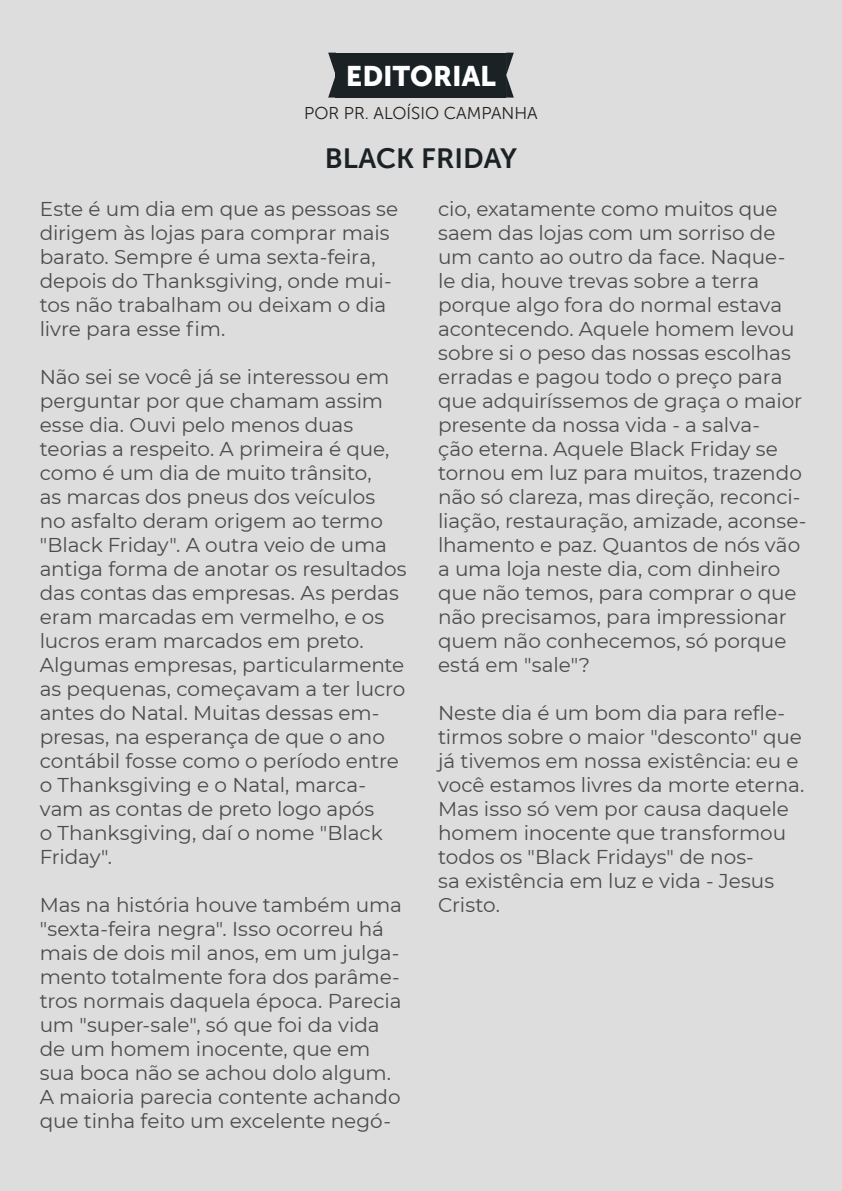
<style>
.page{position:relative;width:842px;height:1191px;background:#dedddd}
.page>*{position:absolute;margin:0;border:0;box-sizing:border-box;transform-origin:0 0}
.t_Editorial{font:28px "Museo Sans 700";color:#1b2226}
.cx_editorial{font:28px "Museo Sans 900";color:#fff}
.Texto{font:20px/24px "Montserrat";letter-spacing:-.005em;color:#4b4c4d}
.t1{font:17px "Museo Sans 300";color:#231f20}
</style>
<div class="page">
<div style="left:336px;top:53px;width:170px;height:45px;background:#1b2226"></div>
<svg style="left:328px;top:53px;width:8px;height:45px"></svg>
<svg style="left:506px;top:53px;width:8px;height:45px"></svg>
<p class="cx_editorial" style="left:346px;top:60px;width:152px">EDITORIAL</p>
<p class="t1" style="left:304px;top:104px;width:235px">POR PR. ALOÍSIO CAMPANHA</p>
<p class="t_Editorial" style="left:325px;top:143px;width:194px">BLACK FRIDAY</p>
<p class="Texto" style="left:438px;top:196px;width:370px">cio, exatamente como muitos que saem das lojas com um sorriso de um canto ao outro da face. Naque&shy;le dia, houve trevas sobre a terra porque algo fora do normal estava acontecendo. Aquele homem levou sobre si o peso das nossas escolhas erradas e pagou todo o preço para que adquiríssemos de graça o maior presente da nossa vida - a salva-<br>ção eterna. Aquele Black Friday se tornou em luz para muitos, trazendo não só clareza, mas direção, reconci&shy;liação, restauração, amizade, aconse&shy;lhamento e paz. Quantos de nós vão a uma loja neste dia, com dinheiro que não temos, para comprar o que não precisamos, para impressionar quem não conhecemos, só porque está em "sale"?</p>
<p class="Texto" style="left:438px;top:700px;width:368px">Neste dia é um bom dia para refle&shy;tirmos sobre o maior "desconto" que já tivemos em nossa existência: eu e você estamos livres da morte eterna.<br>Mas isso só vem por causa daquele homem inocente que transformou todos os "Black Fridays" de nos-<br>sa existência em luz e vida - Jesus<br>Cristo.</p>
<p class="Texto" style="left:40px;top:196px;width:360px">Este é um dia em que as pessoas se dirigem às lojas para comprar mais barato. Sempre é uma sexta-feira, depois do Thanksgiving, onde mui&shy;tos não trabalham ou deixam o dia livre para esse fim.</p>
<p class="Texto" style="left:40px;top:364px;width:368px">Não sei se você já se interessou em perguntar por que chamam assim esse dia. Ouvi pelo menos duas teorias a respeito. A primeira é que, como é um dia de muito trânsito,<br>as marcas dos pneus dos veículos<br>no asfalto deram origem ao termo "Black Friday". A outra veio de uma antiga forma de anotar os resultados das contas das empresas. As perdas eram marcadas em vermelho, e os lucros eram marcados em preto.<br>Algumas empresas, particularmente as pequenas, começavam a ter lucro antes do Natal. Muitas dessas em&shy;presas, na esperança de que o ano contábil fosse como o período entre o Thanksgiving e o Natal, marca&shy;vam as contas de preto logo após<br>o Thanksgiving, daí o nome "Black<br>Friday".</p>
<p class="Texto" style="left:40px;top:892px;width:364px">Mas na história houve também uma "sexta-feira negra". Isso ocorreu há mais de dois mil anos, em um julga&shy;mento totalmente fora dos parâme&shy;tros normais daquela época. Parecia um "super-sale", só que foi da vida de um homem inocente, que em sua boca não se achou dolo algum.<br>A maioria parecia contente achando que tinha feito um excelente negó-</p>
</div>
